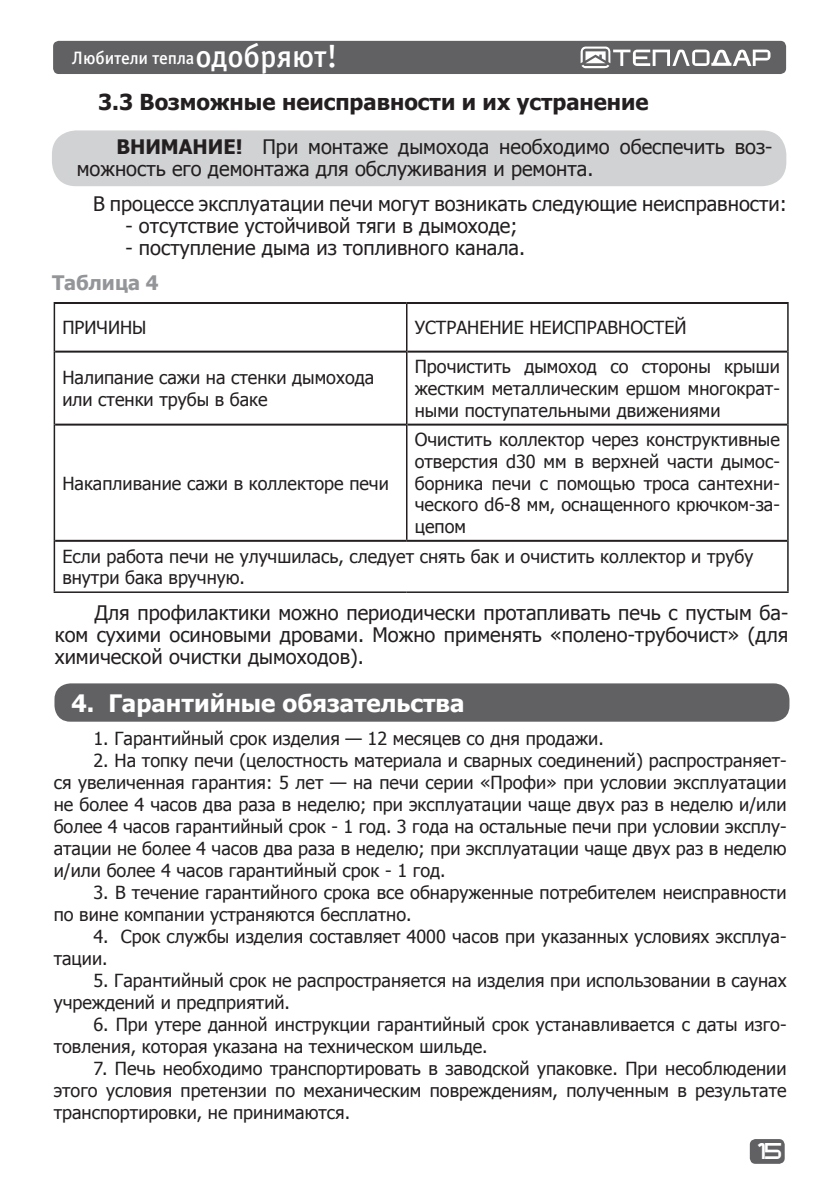
<style>
.page{position:relative;width:840px;height:1191px;background:#fff}
.page>*{position:absolute;margin:0;border:0;box-sizing:border-box;transform-origin:0 0}
.t1{font:700 24px "Tahoma";color:#fff}
.t2{font:700 22px "Tahoma";color:#231f20}
.t3{font:20px/22px "Tahoma";color:#231f20;text-align:justify}
.t4{font:700 20px "Tahoma";color:#939598}
.t5{font:18px/22px "Tahoma";color:#231f20}
.t6{font:18px "Officina Sans Medium C";letter-spacing:-.005em;color:#fff}
.t7{font:16px "teplodar";color:#fff}
.s1{font-size:32px}
.s2{font-weight:700}
</style>
<div class="page">
<div style="left:749px;top:1139px;width:35px;height:24px;background:#616164;border-radius:6px"></div>
<div style="left:53px;top:41px;width:732px;height:33px;background:#616164;border-radius:6px"></div>
<svg style="left:580px;top:46px;width:190px;height:22px"></svg>
<svg style="left:55px;top:304px;width:731px;height:287px"></svg>
<hr style="left:55px;top:350px;width:351px;height:2px;background:#231f20">
<hr style="left:407px;top:350px;width:379px;height:2px;background:#231f20">
<hr style="left:55px;top:423px;width:351px;height:2px;background:#231f20">
<hr style="left:407px;top:423px;width:379px;height:2px;background:#231f20">
<hr style="left:55px;top:540px;width:351px;height:2px;background:#231f20">
<hr style="left:406px;top:540px;width:380px;height:2px;background:#231f20">
<hr style="left:54px;top:591px;width:352px;height:2px;background:#231f20">
<hr style="left:406px;top:591px;width:382px;height:2px;background:#231f20">
<hr style="left:54px;top:302px;width:352px;height:2px;background:#231f20">
<hr style="left:406px;top:302px;width:382px;height:2px;background:#231f20">
<hr style="left:54px;top:304px;width:1px;height:47px;background:#231f20">
<hr style="left:54px;top:351px;width:1px;height:73px;background:#231f20">
<hr style="left:54px;top:424px;width:1px;height:117px;background:#231f20">
<hr style="left:54px;top:541px;width:1px;height:50px;background:#231f20">
<hr style="left:406px;top:304px;width:1px;height:47px;background:#231f20">
<hr style="left:786px;top:304px;width:2px;height:47px;background:#231f20">
<hr style="left:406px;top:351px;width:1px;height:73px;background:#231f20">
<hr style="left:786px;top:351px;width:2px;height:73px;background:#231f20">
<hr style="left:406px;top:424px;width:1px;height:116px;background:#231f20">
<hr style="left:786px;top:424px;width:2px;height:117px;background:#231f20">
<hr style="left:786px;top:541px;width:2px;height:50px;background:#231f20">
<div style="left:54px;top:683px;width:735px;height:38px;background:#616164;border-radius:16px"></div>
<div style="left:52px;top:130px;width:733px;height:56px;background:#d1d2d4;border-radius:24px"></div>
<p class="t6" style="left:72px;top:48px;width:267px">Любители тепла<span class="s1">одобряют!</span></p>
<p class="t2" style="left:98px;top:87px;width:551px">3.3 Возможные неисправности и их устранение</p>
<p class="t3" style="left:77px;top:135px;width:697px;text-indent:40px"><span class="s2">ВНИМАНИЕ!</span> При монтаже дымохода необходимо обеспечить воз&shy;можность его демонтажа для обслуживания и ремонта.</p>
<p class="t3" style="left:93px;top:192px;width:695px">В процессе эксплуатации печи могут возникать следующие неисправности:</p>
<p class="t3" style="left:125px;top:214px;width:393px">- отсутствие устойчивой тяги в дымоходе;</p>
<p class="t3" style="left:125px;top:236px;width:401px">- поступление дыма из топливного канала.</p>
<p class="t4" style="left:52px;top:269px;width:108px">Таблица 4</p>
<p class="t5" style="left:62px;top:316px;width:85px">ПРИЧИНЫ</p>
<p class="t5" style="left:414px;top:316px;width:273px">УСТРАНЕНИЕ НЕИСПРАВНОСТЕЙ</p>
<p class="t5" style="left:62px;top:366px;width:313px">Налипание сажи на стенки дымохода или стенки трубы в баке</p>
<p class="t5" style="left:414px;top:355px;width:366px;text-align:justify">Прочистить дымоход со стороны крыши жестким металлическим ершом многократ&shy;ными поступательными движениями</p>
<p class="t5" style="left:414px;top:428px;width:366px;text-align:justify">Очистить коллектор через конструктивные отверстия d30 мм в верхней части дымос&shy;борника печи с помощью троса сантехни&shy;ческого d6-8 мм, оснащенного крючком-за&shy;цепом</p>
<p class="t5" style="left:62px;top:544px;width:692px">Если работа печи не улучшилась, следует снять бак и очистить коллектор и трубу внутри бака вручную.</p>
<p class="t3" style="left:55px;top:601px;width:734px;text-indent:40px">Для профилактики можно периодически протапливать печь с пустым ба&shy;ком сухими осиновыми дровами. Можно применять «полено-трубочист» (для химической очистки дымоходов).</p>
<p class="t5" style="left:62px;top:471px;width:328px">Накапливание сажи в коллекторе печи</p>
<h1 class="t1" style="left:71px;top:686px;width:394px">4. Гарантийные обязательства</h1>
<p class="t5" style="left:93px;top:727px;width:511px">1. Гарантийный срок изделия — 12 месяцев со дня продажи.</p>
<p class="t5" style="left:54px;top:749px;width:734px;text-align:justify;text-indent:40px">2. На топку печи (целостность материала и сварных соединений) распространяет&shy;ся увеличенная гарантия: 5 лет — на печи серии «Профи» при условии эксплуатации не более 4 часов два раза в неделю; при эксплуатации чаще двух раз в неделю и/или более 4 часов гарантийный срок - 1 год. 3 года на остальные печи при условии эксплу&shy;атации не более 4 часов два раза в неделю; при эксплуатации чаще двух раз в неделю и/или более 4 часов гарантийный срок - 1 год.</p>
<p class="t5" style="left:54px;top:881px;width:734px;text-indent:40px">3. В течение гарантийного срока все обнаруженные потребителем неисправности по вине компании устраняются бесплатно.</p>
<p class="t5" style="left:54px;top:925px;width:734px;text-indent:40px">4. Срок службы изделия составляет 4000 часов при указанных условиях эксплуа&shy;тации.</p>
<p class="t5" style="left:54px;top:969px;width:734px;text-indent:40px">5. Гарантийный срок не распространяется на изделия при использовании в саунах учреждений и предприятий.</p>
<p class="t5" style="left:54px;top:1013px;width:734px;text-indent:40px">6. При утере данной инструкции гарантийный срок устанавливается с даты изго&shy;товления, которая указана на техническом шильде.</p>
<p class="t5" style="left:54px;top:1057px;width:734px;text-align:justify;text-indent:40px">7. Печь необходимо транспортировать в заводской упаковке. При несоблюдении этого условия претензии по механическим повреждениям, полученным в результате транспортировки, не принимаются.</p>
<p class="t7" style="left:753px;top:1144px;width:29px">15</p>
</div>
